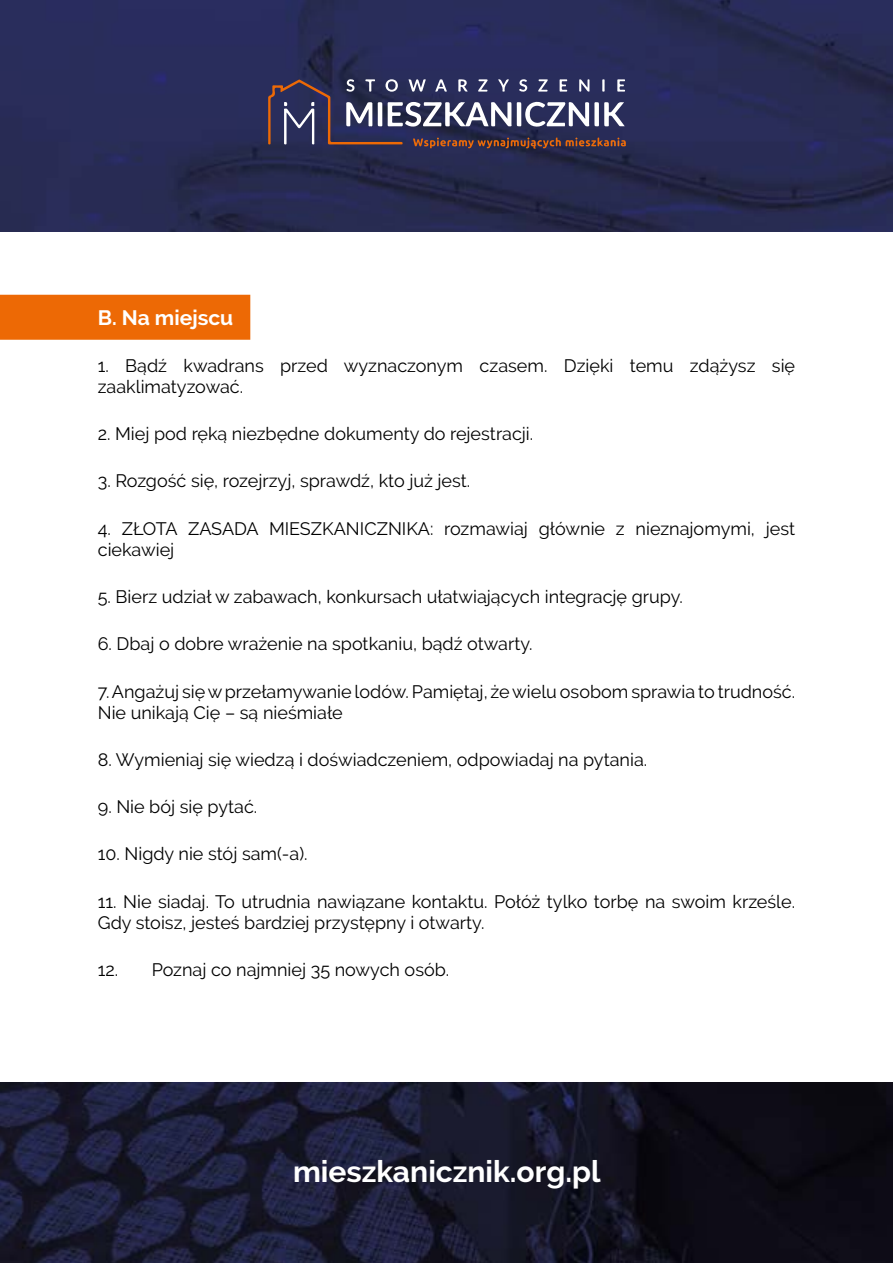
<style>
.page{position:relative;width:893px;height:1263px;background:#fff}
.page>*{position:absolute;margin:0;border:0;box-sizing:border-box;transform-origin:0 0}
.t1{font:700 30px "Raleway";color:#fff}
.t2{font:700 21px "Raleway";color:#fff}
.t3{font:18px/21.6px "Raleway";color:#000}
</style>
<div class="page">
<img style="left:0;top:0;width:893px;height:231px">
<div style="left:0;top:295px;width:250px;height:45px;background:#ed6905"></div>
<img style="left:0;top:1083px;width:893px;height:180px">
<svg style="left:268px;top:79px;width:358px;height:70px;background:#54506b"></svg>
<p class="t2" style="left:98px;top:305px;width:137px">B. Na miejscu</p>
<p class="t3" style="left:98px;top:354px;width:699px">1. Bądź kwadrans przed wyznaczonym czasem. Dzięki temu zdążysz się zaaklimatyzować.</p>
<p class="t3" style="left:98px;top:423px;width:437px">2. Miej pod ręką niezbędne dokumenty do rejestracji.</p>
<p class="t3" style="left:98px;top:470px;width:374px">3. Rozgość się, rozejrzyj, sprawdź, kto już jest.</p>
<p class="t3" style="left:98px;top:517px;width:699px">4. ZŁOTA ZASADA MIESZKANICZNIKA: rozmawiaj głównie z nieznajomymi, jest ciekawiej</p>
<p class="t3" style="left:98px;top:586px;width:587px">5. Bierz udział w zabawach, konkursach ułatwiających integrację grupy.</p>
<p class="t3" style="left:98px;top:633px;width:436px">6. Dbaj o dobre wrażenie na spotkaniu, bądź otwarty.</p>
<p class="t3" style="left:98px;top:680px;width:699px">7. Angażuj się w przełamywanie lodów. Pamiętaj, że wielu osobom sprawia to trudność.<br>Nie unikają Cię – są nieśmiałe</p>
<p class="t3" style="left:98px;top:749px;width:551px">8. Wymieniaj się wiedzą i doświadczeniem, odpowiadaj na pytania.</p>
<p class="t3" style="left:98px;top:796px;width:161px">9. Nie bój się pytać.</p>
<p class="t3" style="left:98px;top:843px;width:211px">10. Nigdy nie stój sam(-a).</p>
<p class="t3" style="left:98px;top:890px;width:699px">11. Nie siadaj. To utrudnia nawiązane kontaktu. Połóż tylko torbę na swoim krześle.<br>Gdy stoisz, jesteś bardziej przystępny i otwarty.</p>
<p class="t3" style="left:98px;top:959px;width:353px">12. Poznaj co najmniej 35 nowych osób.</p>
<h1 class="t1" style="left:293px;top:1154px;width:309px">mieszkanicznik.org.pl</h1>
</div>
